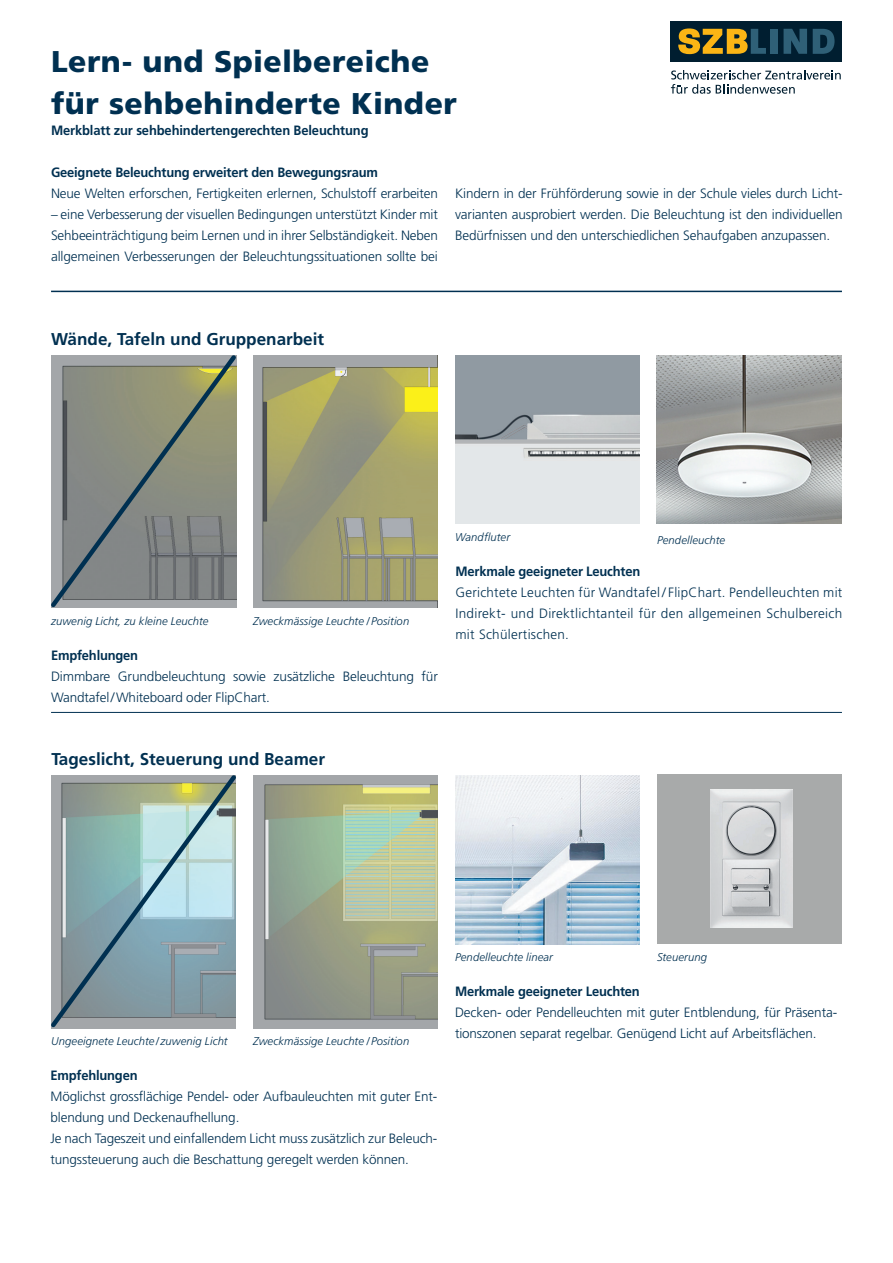
<style>
.page{position:relative;width:893px;height:1263px;background:#fff}
.page>*{position:absolute;margin:0;border:0;box-sizing:border-box;transform-origin:0 0}
.t1{font:900 30px/42px "Frutiger LT Std";letter-spacing:.02em;color:#003051}
.t2{font:700 17.1px "Frutiger LT Std";color:#003051}
.t3{font:300 13.5px/21px "Frutiger LT Std";letter-spacing:-.01em;color:#003051}
.t4{font:700 13.5px "Frutiger LT Std";letter-spacing:-.015em;color:#003051;scale:.96 1}
.t5{font:300 13.5px/21px "Frutiger LT Std";letter-spacing:.02em;color:#003051}
.t6{font:italic 300 11.25px "Frutiger LT Std";letter-spacing:.01em;color:#003051}
</style>
<div class="page">
<hr style="left:51px;top:291px;width:791px;height:1px;background:#003051">
<hr style="left:51px;top:712px;width:791px;height:1px;background:#003051">
<svg style="left:671px;top:70px;width:170px;height:24px"></svg>
<div style="left:671px;top:21px;width:171px;height:40px;background:#001e30"></div>
<svg style="left:678px;top:28px;width:88px;height:26px"></svg>
<div style="left:770px;top:29px;width:8px;height:25px;background:#2f6077"></div>
<svg style="left:783px;top:29px;width:24px;height:25px"></svg>
<svg style="left:813px;top:29px;width:21px;height:25px"></svg>
<img style="left:253px;top:356px;width:185px;height:251px">
<img style="left:455px;top:356px;width:185px;height:168px">
<img style="left:657px;top:356px;width:185px;height:168px">
<svg style="left:51px;top:355px;width:186px;height:253px"></svg>
<img style="left:253px;top:775px;width:185px;height:254px">
<img style="left:455px;top:775px;width:185px;height:170px">
<div style="left:657px;top:774px;width:185px;height:170px;background:#a8aaaa"></div>
<img style="left:710px;top:789px;width:82px;height:138px">
<svg style="left:51px;top:775px;width:185px;height:254px"></svg>
<h1 class="t1" style="left:51px;top:40px;width:407px">Lern- und Spielbereiche für sehbehinderte Kinder</h1>
<p class="t4" style="left:51px;top:122px;width:332px">Merkblatt zur sehbehindertengerechten Beleuchtung</p>
<h2 class="t4" style="left:51px;top:164px;width:342px">Geeignete Beleuchtung erweitert den Bewegungsraum</h2>
<p class="t3" style="left:51px;top:183px;width:388px">Neue Welten erforschen, Fertigkeiten erlernen, Schulstoff erarbeiten</p>
<p class="t3" style="left:51px;top:204px;width:388px;text-align:justify">– eine Verbesserung der visuellen Bedingungen unterstützt Kinder mit Sehbeeinträchtigung beim Lernen und in ihrer Selbständigkeit. Neben allgemeinen Verbesserungen der Beleuchtungssituationen sollte bei</p>
<p class="t3" style="left:455px;top:183px;width:389px;text-align:justify">Kindern in der Frühförderung sowie in der Schule vieles durch Licht&shy;varianten ausprobiert werden. Die Beleuchtung ist den individuellen Bedürfnissen und den unterschiedlichen Sehaufgaben anzupassen.</p>
<h2 class="t2" style="left:51px;top:329px;width:275px">Wände, Tafeln und Gruppenarbeit</h2>
<p class="t6" style="left:51px;top:615px;width:159px">zuwenig Licht, zu kleine Leuchte</p>
<p class="t6" style="left:253px;top:615px;width:158px">Zweckmässige Leuchte /Position</p>
<h3 class="t4" style="left:51px;top:647px;width:92px">Empfehlungen</h3>
<p class="t3" style="left:51px;top:666px;width:388px">Dimmbare Grundbeleuchtung sowie zusätzliche Beleuchtung für<br>Wandtafel/Whiteboard oder FlipChart.</p>
<p class="t6" style="left:455px;top:531px;width:57px">Wandfluter</p>
<p class="t6" style="left:657px;top:534px;width:70px">Pendelleuchte</p>
<h3 class="t4" style="left:455px;top:563px;width:194px">Merkmale geeigneter Leuchten</h3>
<p class="t5" style="left:455px;top:582px;width:388px">Gerichtete Leuchten für Wandtafel / FlipChart. Pendelleuchten mit<br>Indirekt- und Direktlichtanteil für den allgemeinen Schulbereich</p>
<p class="t5" style="left:455px;top:624px;width:115px">mit Schülertischen.</p>
<h2 class="t2" style="left:51px;top:749px;width:275px">Tageslicht, Steuerung und Beamer</h2>
<p class="t6" style="left:51px;top:1035px;width:178px">Ungeeignete Leuchte/zuwenig Licht</p>
<h3 class="t4" style="left:50px;top:1067px;width:92px">Empfehlungen</h3>
<p class="t3" style="left:50px;top:1086px;width:388px">Möglichst grossflächige Pendel- oder Aufbauleuchten mit guter Ent&shy;blendung und Deckenaufhellung.<br>Je nach Tageszeit und einfallendem Licht muss zusätzlich zur Beleuch&shy;tungssteuerung auch die Beschattung geregelt werden können.</p>
<p class="t6" style="left:253px;top:1035px;width:158px">Zweckmässige Leuchte /Position</p>
<p class="t6" style="left:455px;top:951px;width:100px">Pendelleuchte linear</p>
<p class="t6" style="left:657px;top:951px;width:52px">Steuerung</p>
<h3 class="t4" style="left:455px;top:983px;width:194px">Merkmale geeigneter Leuchten</h3>
<p class="t3" style="left:455px;top:1002px;width:384px">Decken- oder Pendelleuchten mit guter Entblendung, für Präsenta&shy;tionszonen separat regelbar. Genügend Licht auf Arbeitsflächen.</p>
</div>
